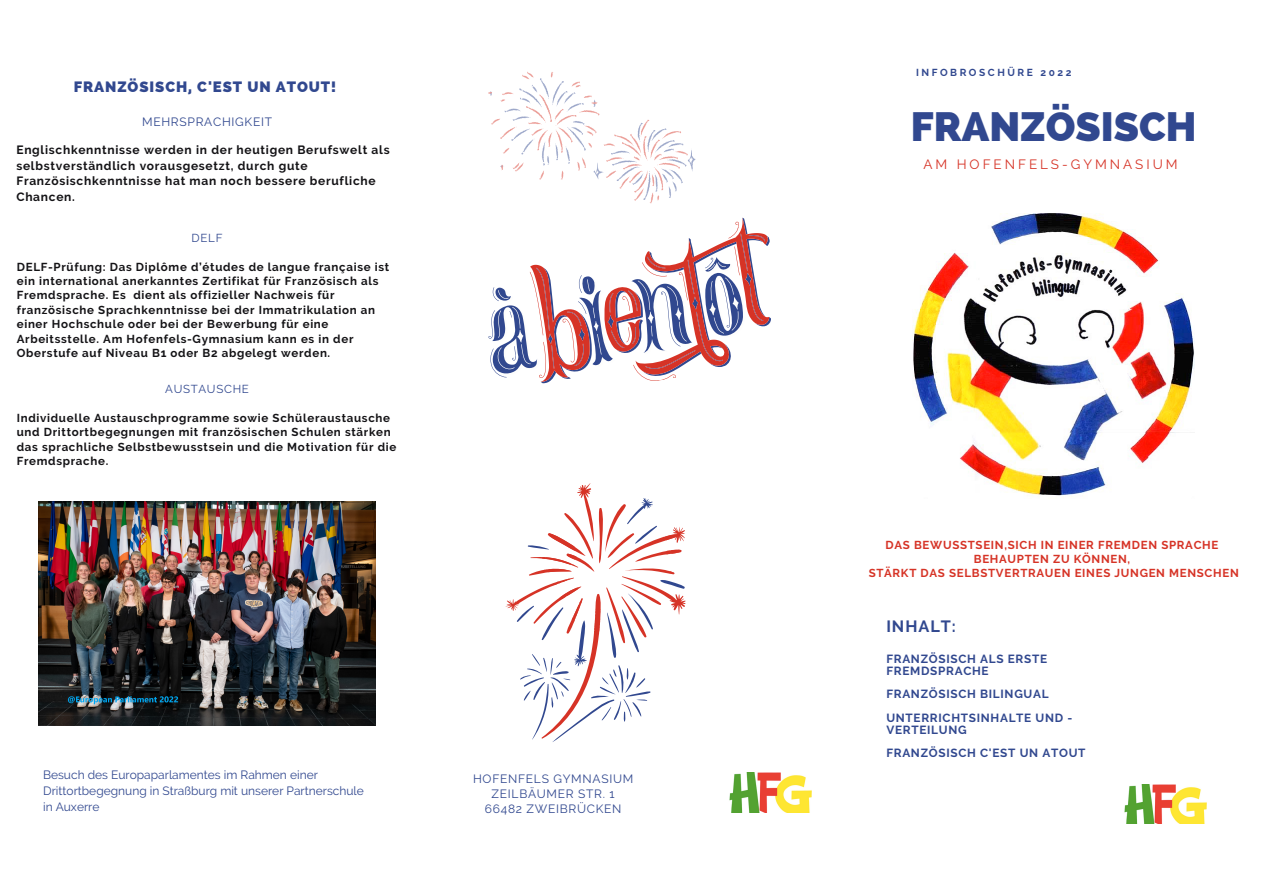
<style>
.page{position:relative;width:1263px;height:894px;background:#fff}
.page>*{position:absolute;margin:0;border:0;box-sizing:border-box;transform-origin:0 0}
.t1{font:800 40.95px "Raleway";color:#31488f}
.t2{font:700 16.35px "Raleway";letter-spacing:.06em;color:#31488f}
.t3{font:800 15px "Raleway";letter-spacing:.06em;color:#31488f}
.t4{font:13.5px "Raleway";letter-spacing:.22em;color:#d63326}
.t5{font:700 12px/15.3px "Raleway";letter-spacing:.06em;color:#141316}
.t6{font:12px/16px "Raleway";color:#31488f}
.t7{font:12px/15px "Raleway";letter-spacing:.06em;color:#31488f;text-align:center}
.t8{font:700 11.85px/23.5px "Raleway";letter-spacing:.06em;color:#31488f}
.t9{font:700 11.55px/14.4px "Raleway";letter-spacing:.06em;color:#141316}
.t10{font:700 11.55px/14.4px "Raleway";letter-spacing:.06em;color:#d63326;text-align:center}
.t11{font:11.55px "Raleway";letter-spacing:.06em;color:#31488f}
.t12{font:700 10.2px "Raleway";letter-spacing:.25em;color:#31488f}
</style>
<div class="page">
<img style="left:912px;top:213px;width:283px;height:283px">
<img style="left:1124px;top:784px;width:82px;height:39px">
<svg style="left:542px;top:217px;width:229px;height:167px"></svg>
<svg style="left:488px;top:247px;width:262px;height:136px"></svg>
<svg style="left:506px;top:483px;width:85px;height:128px"></svg>
<svg style="left:516px;top:497px;width:169px;height:245px"></svg>
<svg style="left:488px;top:72px;width:208px;height:131px"></svg>
<img style="left:729px;top:772px;width:82px;height:39px">
<img style="left:39px;top:501px;width:336px;height:224px">
<p class="t3" style="left:74px;top:78px;width:264px">FRANZÖSISCH, C'EST UN ATOUT!</p>
<p class="t7" style="left:142px;top:114px;width:131px">MEHRSPRACHIGKEIT</p>
<p class="t5" style="left:16px;top:142px;width:375px">Englischkenntnisse werden in der heutigen Berufswelt als selbstverständlich vorausgesetzt, durch gute Französischkenntnisse hat man noch bessere berufliche Chancen.</p>
<p class="t11" style="left:192px;top:231px;width:32px">DELF</p>
<p class="t9" style="left:17px;top:259px;width:374px">DELF-Prüfung: Das Diplôme d’études de langue française ist ein international anerkanntes Zertifikat für Französisch als Fremdsprache. Es dient als offizieller Nachweis für französische Sprachkenntnisse bei der Immatrikulation an einer Hochschule oder bei der Bewerbung für eine Arbeitsstelle. Am Hofenfels-Gymnasium kann es in der Oberstufe auf Niveau B1 oder B2 abgelegt werden.</p>
<p class="t11" style="left:165px;top:382px;width:85px">AUSTAUSCHE</p>
<p class="t9" style="left:17px;top:410px;width:381px">Individuelle Austauschprogramme sowie Schüleraustausche und Drittortbegegnungen mit französischen Schulen stärken das sprachliche Selbstbewusstsein und die Motivation für die Fremdsprache.</p>
<p class="t6" style="left:43px;top:766px;width:322px">Besuch des Europaparlamentes im Rahmen einer<br>Drittortbegegnung in Straßburg mit unserer Partnerschule in Auxerre</p>
<p class="t7" style="left:473px;top:771px;width:162px">HOFENFELS GYMNASIUM<br>ZEILBÄUMER STR. 1<br>66482 ZWEIBRÜCKEN</p>
<p class="t12" style="left:916px;top:66px;width:157px">INFOBROSCHÜRE 2022</p>
<h1 class="t1" style="left:911px;top:103px;width:287px">FRANZÖSISCH</h1>
<p class="t4" style="left:923px;top:156px;width:256px">AM HOFENFELS-GYMNASIUM</p>
<p class="t10" style="left:869px;top:537px;width:372px">DAS BEWUSSTSEIN,SICH IN EINER FREMDEN SPRACHE<br>BEHAUPTEN ZU KÖNNEN,<br>STÄRKT DAS SELBSTVERTRAUEN EINES JUNGEN MENSCHEN</p>
<h2 class="t2" style="left:886px;top:616px;width:71px">INHALT:</h2>
<p class="t8" style="left:886px;top:652px;width:162px;line-height:11.9px">FRANZÖSISCH ALS ERSTE<br>FREMDSPRACHE</p>
<p class="t8" style="left:886px;top:682px;width:188px">FRANZÖSISCH BILINGUAL<br>UNTERRICHTSINHALTE UND -</p>
<p class="t8" style="left:886px;top:717px;width:201px">VERTEILUNG<br>FRANZÖSISCH C'EST UN ATOUT</p>
</div>
